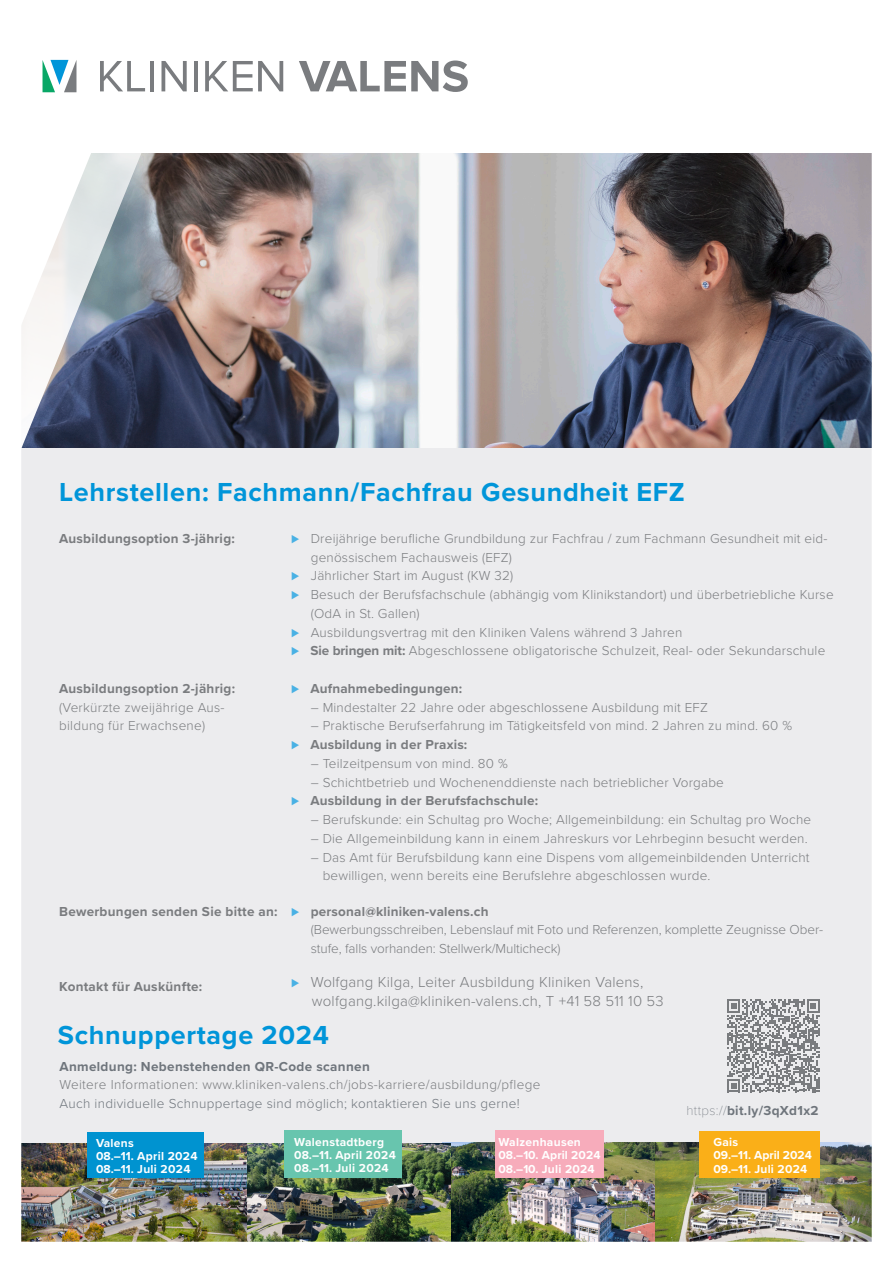
<style>
.page{position:relative;width:893px;height:1263px;background:#fff}
.page>*{position:absolute;margin:0;border:0;box-sizing:border-box;transform-origin:0 0}
.t1{font:700 27px "Proxima Nova";letter-spacing:.025em;color:#0095d9}
.t2{font:300 15px/18.8px "Proxima Nova";letter-spacing:.015em;color:#7a7c7f}
.t3{font:300 13.5px/18.8px "Proxima Nova";letter-spacing:.015em;color:#7a7c7f}
.t4{font:700 13.5px "Proxima Nova";letter-spacing:.015em;color:#7a7c7f}
.t5{font:300 13.5px/18.8px "Proxima Nova";letter-spacing:-.005em;color:#7a7c7f}
.t6{font:300 13.5px "Proxima Nova";letter-spacing:.025em;color:#6f757c}
.t7{font:700 13.5px "Proxima Nova";letter-spacing:.025em;color:#6f757c}
.t8{font:700 12px "Proxima Nova";letter-spacing:.025em;color:#fff}
.t9{font:700 12px "Proxima Nova";color:#fff}
.s1{color:#49b1e4}
.s2{font-weight:700}
.s3{font-weight:300;color:#49b1e4}
.s4{font-size:13.5px;color:#49b1e4}
.s5{font-family:"Proxima Nova T";font-weight:100}
</style>
<div class="page">
<img style="left:21px;top:59px;width:851px;height:1183px">
<p class="t1" style="left:59px;top:472px;width:627px">Lehrstellen: Fachmann/Fachfrau Gesundheit EFZ</p>
<p class="t4" style="left:59px;top:528px;width:177px">Ausbildungsoption 3-jährig:</p>
<p class="t3" style="left:311px;top:528px;width:518px;text-indent:-20px"><span class="s1">⊲</span> Dreijährige berufliche Grundbildung zur Fachfrau / zum Fachmann Gesundheit mit eid&shy;genössischem Fachausweis (EFZ)</p>
<p class="t3" style="left:291px;top:566px;width:223px"><span class="s1">⊲</span> Jährlicher Start im August (KW 32)</p>
<p class="t3" style="left:311px;top:584px;width:524px;text-indent:-20px"><span class="s1">⊲</span> Besuch der Berufsfachschule (abhängig vom Klinikstandort) und überbetriebliche Kurse (OdA in St. Gallen)</p>
<p class="t3" style="left:291px;top:622px;width:393px"><span class="s1">⊲</span> Ausbildungsvertrag mit den Kliniken Valens während 3 Jahren</p>
<p class="t3" style="left:291px;top:641px;width:536px"><span class="s1">⊲</span> <span class="s2">Sie bringen mit:</span> Abgeschlossene obligatorische Schulzeit, Real- oder Sekundarschule</p>
<p class="t4" style="left:291px;top:678px;width:172px"><span class="s3">⊲</span> Aufnahmebedingungen:</p>
<p class="t3" style="left:311px;top:697px;width:399px">– Mindestalter 22 Jahre oder abgeschlossene Ausbildung mit EFZ</p>
<p class="t3" style="left:311px;top:716px;width:483px">– Praktische Berufserfahrung im Tätigkeitsfeld von mind. 2 Jahren zu mind. 60 %</p>
<p class="t4" style="left:291px;top:734px;width:178px"><span class="s3">⊲</span> Ausbildung in der Praxis:</p>
<p class="t3" style="left:311px;top:753px;width:198px">– Teilzeitpensum von mind. 80 %</p>
<p class="t3" style="left:311px;top:772px;width:415px">– Schichtbetrieb und Wochenenddienste nach betrieblicher Vorgabe</p>
<p class="t4" style="left:291px;top:791px;width:248px"><span class="s3">⊲</span> Ausbildung in der Berufsfachschule:</p>
<p class="t3" style="left:311px;top:809px;width:502px">– Berufskunde: ein Schultag pro Woche; Allgemeinbildung: ein Schultag pro Woche</p>
<p class="t3" style="left:311px;top:828px;width:498px">– Die Allgemeinbildung kann in einem Jahreskurs vor Lehrbeginn besucht werden.</p>
<p class="t3" style="left:323px;top:847px;width:488px;text-indent:-12px">– Das Amt für Berufsbildung kann eine Dispens vom allgemeinbildenden Unterricht bewilligen, wenn bereits eine Berufslehre abgeschlossen wurde.</p>
<p class="t4" style="left:291px;top:901px;width:199px"><span class="s3">⊲</span> personal@kliniken-valens.ch</p>
<p class="t5" style="left:311px;top:920px;width:513px">(Bewerbungsschreiben, Lebenslauf mit Foto und Referenzen, komplette Zeugnisse Ober&shy;stufe, falls vorhanden: Stellwerk/Multicheck)</p>
<p class="t2" style="left:312px;top:972px;width:353px;text-indent:-21px"><span class="s4">⊲</span> Wolfgang Kilga, Leiter Ausbildung Kliniken Valens, wolfgang.kilga@kliniken-valens.ch, T +41 58 511 10 53</p>
<p class="t4" style="left:59px;top:678px;width:177px">Ausbildungsoption 2-jährig:</p>
<p class="t3" style="left:59px;top:697px;width:167px">(Verkürzte zweijährige Aus-</p>
<p class="t3" style="left:59px;top:716px;width:148px">bildung für Erwachsene)</p>
<p class="t4" style="left:59px;top:901px;width:220px">Bewerbungen senden Sie bitte an:</p>
<p class="t4" style="left:59px;top:976px;width:145px">Kontakt für Auskünfte:</p>
<p class="t1" style="left:58px;top:1015px;width:272px">Schnuppertage 2024</p>
<p class="t7" style="left:60px;top:1056px;width:312px">Anmeldung: Nebenstehenden QR-Code scannen</p>
<p class="t3" style="left:60px;top:1075px;width:482px">Weitere Informationen: www.kliniken-valens.ch/jobs-karriere/ausbildung/pflege</p>
<p class="t6" style="left:60px;top:1094px;width:462px">Auch individuelle Schnuppertage sind möglich; kontaktieren Sie uns gerne!</p>
<p class="t8" style="left:96px;top:1134px;width:39px">Valens</p>
<p class="t8" style="left:96px;top:1147px;width:103px">08.–11. April 2024</p>
<p class="t8" style="left:96px;top:1159px;width:96px">08.–11. Juli 2024</p>
<p class="t8" style="left:294px;top:1133px;width:91px">Walenstadtberg</p>
<p class="t8" style="left:294px;top:1146px;width:103px">08.–11. April 2024</p>
<p class="t8" style="left:294px;top:1159px;width:96px">08.–11. Juli 2024</p>
<p class="t8" style="left:498px;top:1133px;width:84px">Walzenhausen</p>
<p class="t8" style="left:498px;top:1146px;width:104px">08.–10. April 2024</p>
<p class="t8" style="left:498px;top:1159px;width:98px">08.–10. Juli 2024</p>
<p class="t7" style="left:686px;top:1100px;width:134px"><span class="s5">https://</span>bit.ly/3qXd1x2</p>
<p class="t8" style="left:713px;top:1133px;width:26px">Gais</p>
<p class="t9" style="left:713px;top:1146px;width:100px">09.–11. April 2024</p>
<p class="t8" style="left:713px;top:1159px;width:95px">09.–11. Juli 2024</p>
</div>
